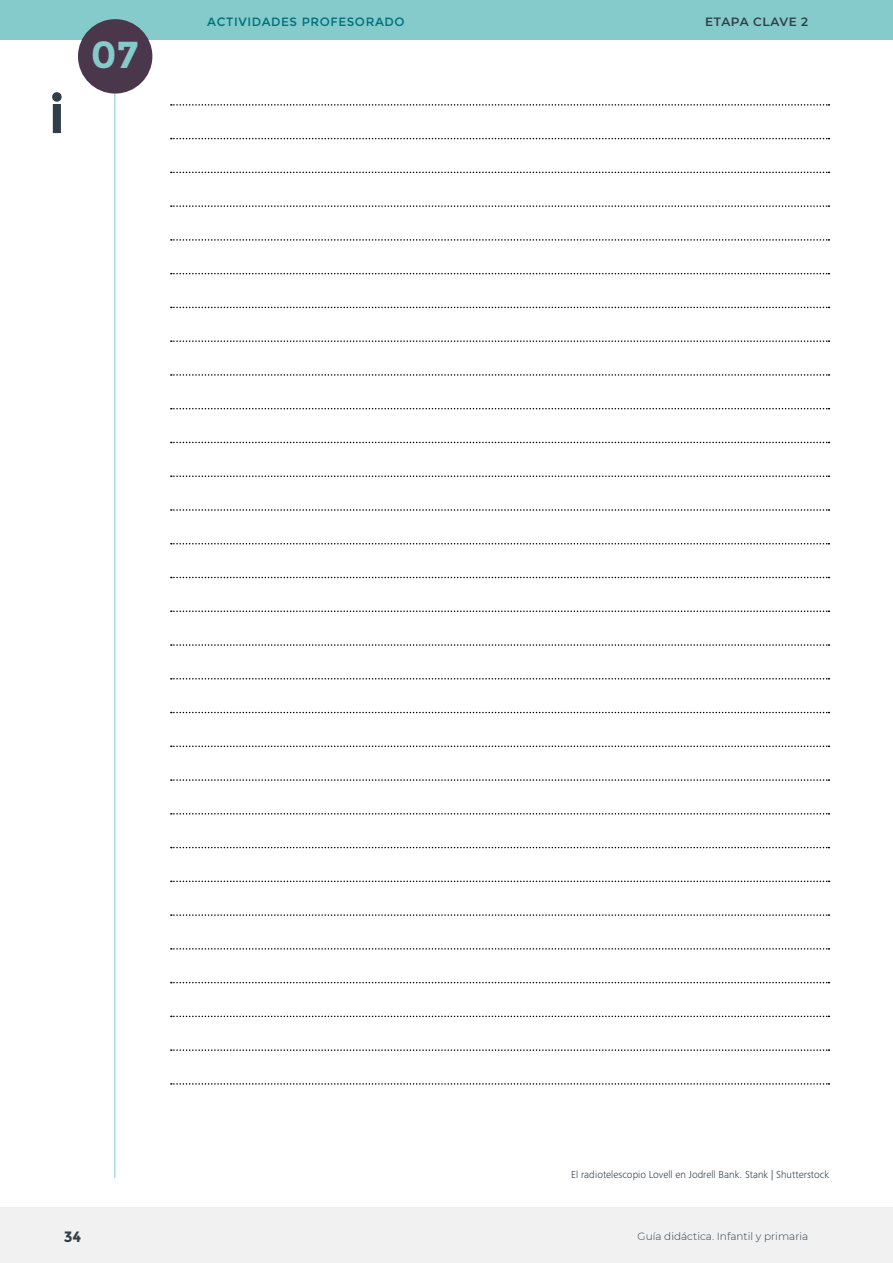
<style>
.page{position:relative;width:893px;height:1263px;background:#fff}
.page>*{position:absolute;margin:0;border:0;box-sizing:border-box;transform-origin:0 0}
.t1{font:700 54px "Montserrat";color:#313d47}
.t2{font:700 37.5px "Montserrat";color:#85cbcb}
.t3{font:700 15px "Montserrat";color:#313d47}
.t4{font:12px "Montserrat";letter-spacing:.05em;color:#006f7b}
.t5{font:600 12px "Montserrat";letter-spacing:.04em;color:#313d47}
.t6{font:300 10.5px "Frutiger Next Pro";color:#313d47}
.t7{font:300 10.5px "Montserrat";color:#313d47}
</style>
<div class="page">
<div style="left:0;top:0;width:893px;height:40px;background:#85cbcb"></div>
<svg style="left:171px;top:104px;width:658px;height:2px"></svg>
<svg style="left:171px;top:138px;width:658px;height:1px"></svg>
<svg style="left:171px;top:172px;width:658px;height:1px"></svg>
<svg style="left:171px;top:205px;width:658px;height:2px"></svg>
<svg style="left:171px;top:239px;width:658px;height:2px"></svg>
<svg style="left:171px;top:273px;width:658px;height:1px"></svg>
<svg style="left:171px;top:307px;width:658px;height:1px"></svg>
<svg style="left:171px;top:340px;width:658px;height:2px"></svg>
<svg style="left:171px;top:374px;width:658px;height:2px"></svg>
<svg style="left:171px;top:408px;width:658px;height:1px"></svg>
<svg style="left:171px;top:442px;width:658px;height:1px"></svg>
<svg style="left:171px;top:475px;width:658px;height:2px"></svg>
<svg style="left:171px;top:509px;width:658px;height:2px"></svg>
<svg style="left:171px;top:543px;width:658px;height:1px"></svg>
<svg style="left:171px;top:577px;width:658px;height:1px"></svg>
<svg style="left:171px;top:610px;width:658px;height:2px"></svg>
<svg style="left:171px;top:644px;width:658px;height:2px"></svg>
<svg style="left:171px;top:678px;width:658px;height:1px"></svg>
<svg style="left:171px;top:712px;width:658px;height:1px"></svg>
<svg style="left:171px;top:745px;width:658px;height:2px"></svg>
<svg style="left:171px;top:779px;width:658px;height:2px"></svg>
<svg style="left:171px;top:813px;width:658px;height:1px"></svg>
<svg style="left:171px;top:847px;width:658px;height:1px"></svg>
<svg style="left:171px;top:880px;width:658px;height:2px"></svg>
<svg style="left:171px;top:914px;width:658px;height:2px"></svg>
<svg style="left:171px;top:948px;width:658px;height:1px"></svg>
<svg style="left:171px;top:982px;width:658px;height:1px"></svg>
<svg style="left:171px;top:1016px;width:658px;height:1px"></svg>
<svg style="left:171px;top:1049px;width:658px;height:2px"></svg>
<svg style="left:171px;top:1083px;width:658px;height:2px"></svg>
<hr style="left:114px;top:93px;width:1px;height:1085px;background:#85cbcb">
<div style="left:78px;top:19px;width:74px;height:75px;background:#4a374b;border-radius:50%"></div>
<div style="left:0;top:1208px;width:893px;height:55px;background:#f1f1f2"></div>
<h1 class="t1" style="left:49px;top:82px;width:17px">i</h1>
<h2 class="t2" style="left:91px;top:33px;width:49px">07</h2>
<p class="t4" style="left:207px;top:14px;width:199px">ACTIVIDADES PROFESORADO</p>
<p class="t5" style="left:705px;top:13px;width:104px">ETAPA CLAVE 2</p>
<p class="t6" style="left:571px;top:1168px;width:259px">El radiotelescopio Lovell en Jodrell Bank. Stank | Shutterstock</p>
<h3 class="t3" style="left:64px;top:1228px;width:19px">34</h3>
<p class="t7" style="left:638px;top:1229px;width:172px">Guía didáctica. Infantil y primaria</p>
</div>
